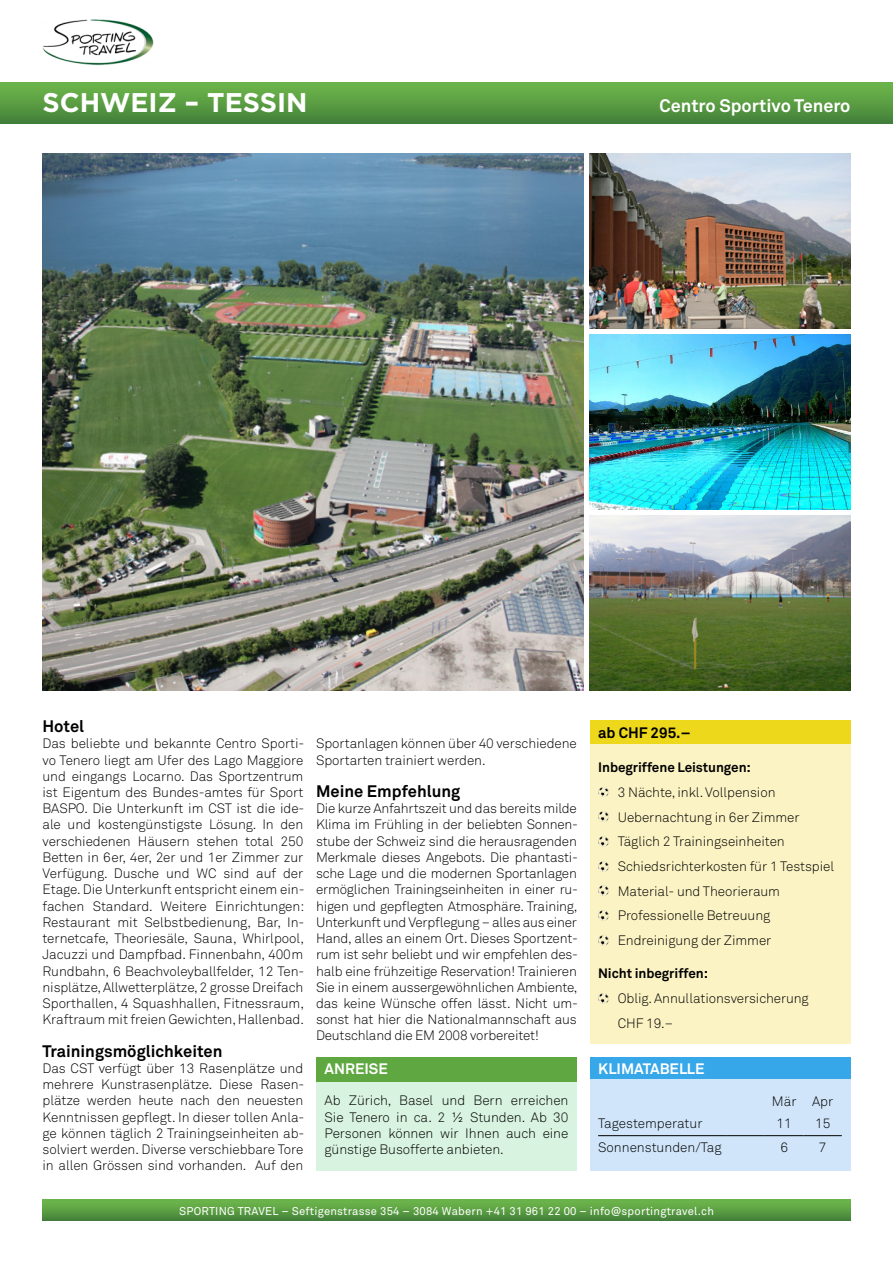
<style>
.page{position:relative;width:893px;height:1263px;background:#fff}
.page>*{position:absolute;margin:0;border:0;box-sizing:border-box;transform-origin:0 0}
.t1{font:700 27px "Gotham HTF";color:#fff}
.t2{font:700 18px "Akkurat";color:#fff}
.t3{font:700 16.5px "Akkurat";color:#000}
.t4{font:700 15px "Akkurat";color:#fff}
.t5{font:700 15px "Akkurat";color:#000}
.t6{font:300 13.5px/16.2px "Akkurat";letter-spacing:-.005em;color:#000;text-align:justify}
.t7{font:700 13.5px "Akkurat";letter-spacing:-.005em;color:#000}
.t8{font:11.25px "Akkurat";letter-spacing:.02em;color:#fff}
</style>
<div class="page">
<svg style="left:43px;top:1199px;width:807px;height:21px;background:#5b9f43"></svg>
<img style="left:590px;top:516px;width:260px;height:174px">
<img style="left:590px;top:154px;width:260px;height:174px">
<img style="left:590px;top:335px;width:260px;height:174px">
<div style="left:0;top:83px;width:893px;height:40px;background:linear-gradient(to bottom,#6fb74b,#45833b)"></div>
<img style="left:42px;top:19px;width:112px;height:47px">
<div style="left:590px;top:720px;width:260px;height:25px;background:#eed81b"></div>
<div style="left:590px;top:745px;width:260px;height:299px;background:#fbf3c3"></div>
<svg style="left:598px;top:787px;width:10px;height:10px"></svg>
<svg style="left:598px;top:812px;width:10px;height:10px"></svg>
<svg style="left:598px;top:836px;width:10px;height:10px"></svg>
<svg style="left:598px;top:861px;width:10px;height:10px"></svg>
<svg style="left:598px;top:886px;width:10px;height:10px"></svg>
<svg style="left:598px;top:911px;width:10px;height:9px"></svg>
<svg style="left:598px;top:935px;width:10px;height:10px"></svg>
<svg style="left:598px;top:993px;width:10px;height:10px"></svg>
<div style="left:590px;top:1057px;width:260px;height:24px;background:#36a7e9"></div>
<div style="left:316px;top:1073px;width:261px;height:97px;background:#d8f3df"></div>
<div style="left:316px;top:1057px;width:261px;height:24px;background:#5fa841"></div>
<div style="left:590px;top:1079px;width:260px;height:91px;background:#d0e5f9"></div>
<hr style="left:598px;top:1135px;width:128px;height:1px;background:#000">
<hr style="left:726px;top:1135px;width:39px;height:1px;background:#000">
<hr style="left:765px;top:1135px;width:38px;height:1px;background:#000">
<hr style="left:803px;top:1135px;width:39px;height:1px;background:#000">
<img style="left:43px;top:154px;width:540px;height:536px">
<h1 class="t1" style="left:43px;top:87px;width:267px">SCHWEIZ – TESSIN</h1>
<h2 class="t2" style="left:659px;top:95px;width:193px">Centro Sportivo Tenero</h2>
<p class="t3" style="left:43px;top:716px;width:43px">Hotel</p>
<p class="t6" style="left:43px;top:736px;width:263px">Das beliebte und bekannte Centro Sporti&shy;vo Tenero liegt am Ufer des Lago Maggiore und eingangs Locarno. Das Sportzentrum ist Eigentum des Bundes-amtes für Sport BASPO. Die Unterkunft im CST ist die ide&shy;ale und kostengünstigste Lösung. In den verschiedenen Häusern stehen total 250<br>Betten in 6er, 4er, 2er und 1er Zimmer zur Verfügung. Dusche und WC sind auf der Etage. Die Unterkunft entspricht einem ein&shy;fachen Standard. Weitere Einrichtungen:<br>Restaurant mit Selbstbedienung, Bar, In&shy;ternetcafe, Theoriesäle, Sauna, Whirlpool, Jacuzzi und Dampfbad. Finnenbahn, 400m Rundbahn, 6 Beachvoleyballfelder, 12 Ten&shy;nisplätze, Allwetterplätze, 2 grosse Dreifach Sporthallen, 4 Squashhallen, Fitnessraum, Kraftraum mit freien Gewichten, Hallenbad.</p>
<p class="t3" style="left:43px;top:1040px;width:182px">Trainingsmöglichkeiten</p>
<p class="t6" style="left:43px;top:1060px;width:263px">Das CST verfügt über 13 Rasenplätze und mehrere Kunstrasenplätze. Diese Rasen&shy;plätze werden heute nach den neuesten Kenntnissen gepflegt. In dieser tollen Anla&shy;ge können täglich 2 Trainingseinheiten ab&shy;solviert werden. Diverse verschiebbare Tore in allen Grössen sind vorhanden. Auf den</p>
<p class="t6" style="left:316px;top:736px;width:262px">Sportanlagen können über 40 verschiedene<br>Sportarten trainiert werden.</p>
<p class="t3" style="left:316px;top:781px;width:146px">Meine Empfehlung</p>
<p class="t6" style="left:316px;top:801px;width:263px">Die kurze Anfahrtszeit und das bereits milde Klima im Frühling in der beliebten Sonnen&shy;stube der Schweiz sind die herausragenden Merkmale dieses Angebots. Die phantasti&shy;sche Lage und die modernen Sportanlagen ermöglichen Trainingseinheiten in einer ru&shy;higen und gepflegten Atmosphäre. Training, Unterkunft und Verpflegung – alles aus einer Hand, alles an einem Ort. Dieses Sportzent&shy;rum ist sehr beliebt und wir empfehlen des&shy;halb eine frühzeitige Reservation! Trainieren Sie in einem aussergewöhnlichen Ambiente, das keine Wünsche offen lässt. Nicht um&shy;sonst hat hier die Nationalmannschaft aus Deutschland die EM 2008 vorbereitet!</p>
<p class="t4" style="left:325px;top:1059px;width:65px">ANREISE</p>
<p class="t6" style="left:325px;top:1093px;width:245px">Ab Zürich, Basel und Bern erreichen Sie Tenero in ca. 2 ½ Stunden. Ab 30<br>Personen können wir Ihnen auch eine günstige Busofferte anbieten.</p>
<p class="t5" style="left:598px;top:723px;width:94px">ab CHF 295.–</p>
<p class="t7" style="left:598px;top:759px;width:154px">Inbegriffene Leistungen:</p>
<p class="t6" style="left:618px;top:780px;width:218px;line-height:24.8px;text-align:left">3 Nächte, inkl. Vollpension<br>Uebernachtung in 6er Zimmer<br>Täglich 2 Trainingseinheiten<br>Schiedsrichterkosten für 1 Testspiel<br>Material- und Theorieraum<br>Professionelle Betreuung<br>Endreinigung der Zimmer</p>
<p class="t7" style="left:598px;top:965px;width:111px">Nicht inbegriffen:</p>
<p class="t6" style="left:618px;top:986px;width:193px;line-height:24.8px">Oblig. Annullationsversicherung<br>CHF 19.–</p>
<p class="t4" style="left:598px;top:1059px;width:108px">KLIMATABELLE</p>
<p class="t6" style="left:772px;top:1093px;width:63px">Mär Apr</p>
<p class="t6" style="left:598px;top:1115px;width:106px">Tagestemperatur</p>
<p class="t6" style="left:776px;top:1115px;width:17px">11</p>
<p class="t6" style="left:815px;top:1115px;width:17px">15</p>
<p class="t6" style="left:598px;top:1139px;width:125px">Sonnenstunden/Tag</p>
<p class="t6" style="left:780px;top:1139px;width:9px">6</p>
<p class="t6" style="left:819px;top:1139px;width:9px">7</p>
<p class="t8" style="left:179px;top:1204px;width:536px">SPORTING TRAVEL – Seftigenstrasse 354 – 3084 Wabern +41 31 961 22 00 – info@sportingtravel.ch</p>
</div>
